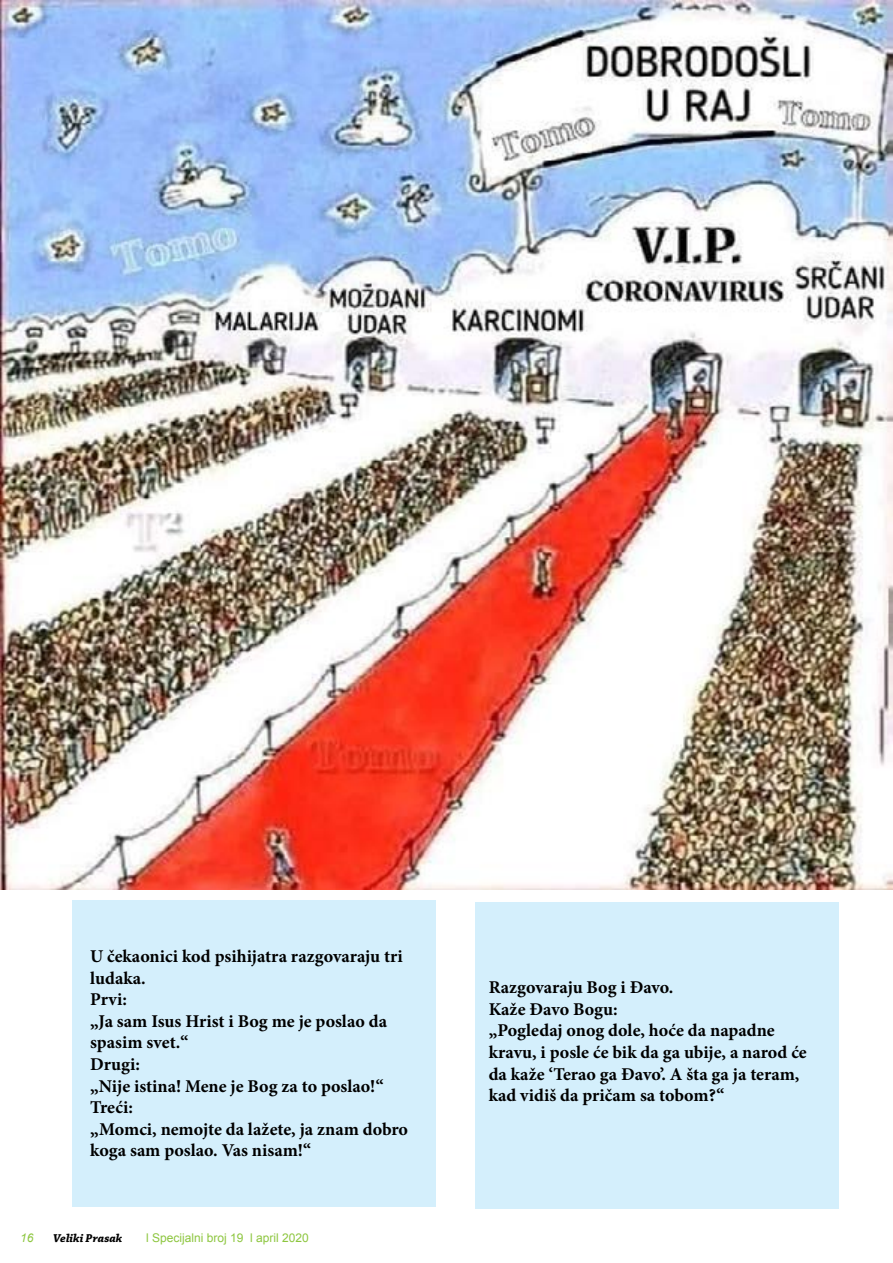
<style>
.page{position:relative;width:893px;height:1263px;background:#fff}
.page>*{position:absolute;margin:0;border:0;box-sizing:border-box;transform-origin:0 0}
.t1{font:700 18px/21.6px "Minion Pro";color:#000}
.t2{font:12px "Arial";color:#8dc63f}
.t3{font:italic 700 12px "Chaparral Pro";color:#000}
.t4{font:italic 12px "Arial";color:#8dc63f}
</style>
<div class="page">
<img style="left:0;top:0;width:893px;height:889px">
<div style="left:72px;top:900px;width:364px;height:306px;background:#d4effc"></div>
<div style="left:475px;top:903px;width:364px;height:306px;background:#d4effc"></div>
<p class="t1" style="left:90px;top:945px;width:319px">U čekaonici kod psihijatra razgovaraju tri ludaka.<br>Prvi:<br>„Ja sam Isus Hrist i Bog me je poslao da spasim svet.“<br>Drugi:<br>„Nije istina! Mene je Bog za to poslao!“<br>Treći:<br>„Momci, nemojte da lažete, ja znam dobro koga sam poslao. Vas nisam!“</p>
<p class="t4" style="left:20px;top:1230px;width:15px">16</p>
<p class="t3" style="left:53px;top:1231px;width:70px">Veliki Prasak</p>
<p class="t2" style="left:146px;top:1229px;width:164px">l Specijalni broj 19 l april 2020</p>
<p class="t1" style="left:489px;top:976px;width:320px">Razgovaraju Bog i Đavo.<br>Kaže Đavo Bogu:<br>„Pogledaj onog dole, hoće da napadne kravu, i posle će bik da ga ubije, a narod će da kaže ‘Terao ga Đavo’. A šta ga ja teram, kad vidiš da pričam sa tobom?“</p>
</div>
